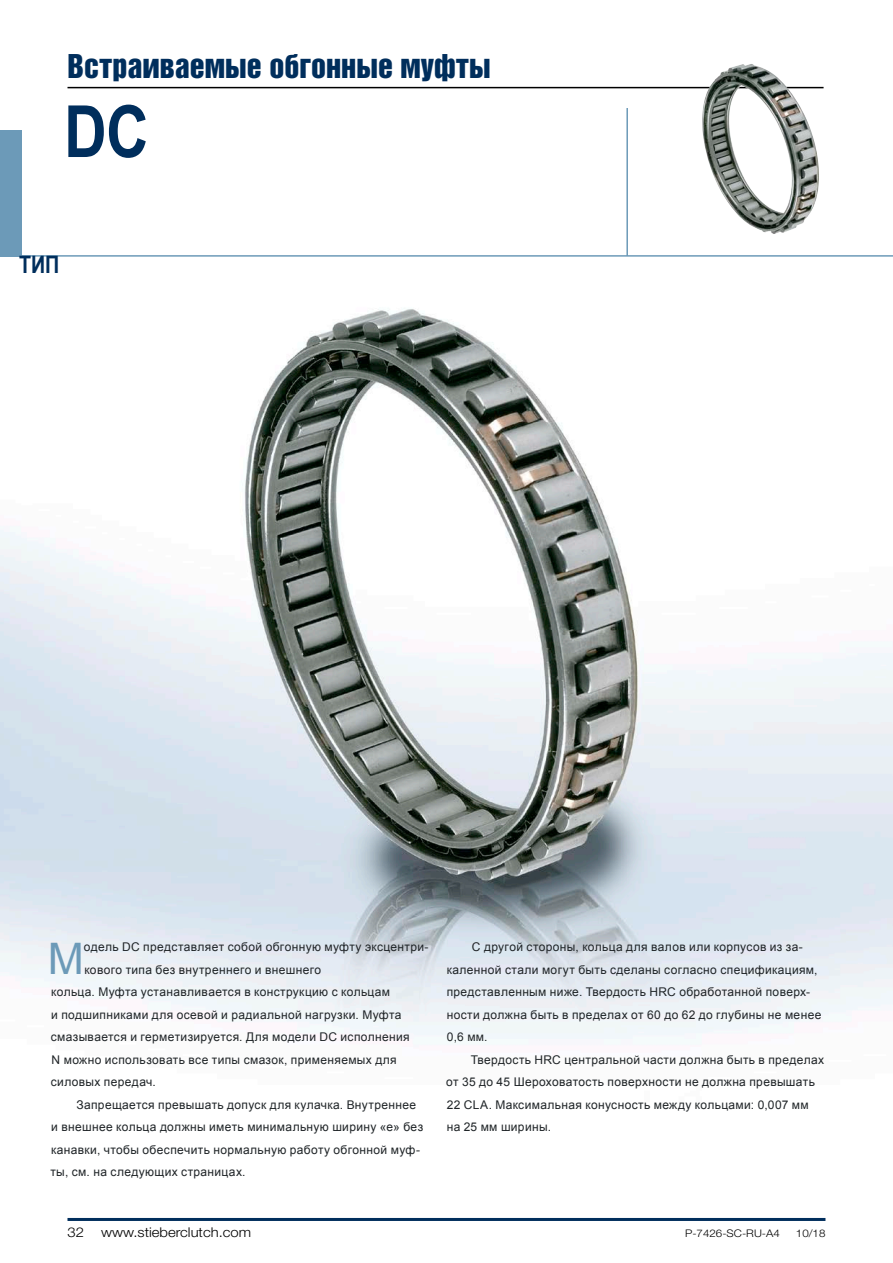
<style>
.page{position:relative;width:893px;height:1263px;background:#fff}
.page>*{position:absolute;margin:0;border:0;box-sizing:border-box;transform-origin:0 0}
.Headline_Big{font:700 72px "Arial Narrow";color:#002e5c}
.Fließtext_Initial{font:43.5px "Arial";color:#6c9ab8}
.t1{font:30px "Helvetica Inserat LT Std";color:#002e5c}
.Headline_Blau{font:700 24px "Arial Narrow";color:#002e5c}
.t2{font:300 13.5px "Helvetica Neue LT Std";color:#000;scale:1.1 1}
.Fließtext_Schwarz_Ei{font:12px/22.5px "Arial";letter-spacing:.03em;color:#1f2427}
.Fließtext_Initial-2{font:12px "Arial";letter-spacing:.03em;color:#1f2427}
.t3{font:300 10.5px "Helvetica Neue LT Std";color:#000;scale:1.1 1}
</style>
<div class="page">
<hr style="left:68px;top:87px;width:756px;height:1px;background:#000">
<img style="left:0;top:309px;width:893px;height:730px">
<hr style="left:626px;top:108px;width:2px;height:148px;background:#6c9ab8">
<hr style="left:0;top:255px;width:893px;height:2px;background:#6c9ab8">
<div style="left:0;top:130px;width:21px;height:126px;background:#6c9ab8"></div>
<img style="left:701px;top:64px;width:119px;height:170px">
<hr style="left:68px;top:1218px;width:757px;height:3px;background:#002e5c">
<p class="t1" style="left:68px;top:48px;width:425px">Встраиваемые обгонные муфты</p>
<p class="Headline_Big" style="left:64px;top:77px;width:86px">DC</p>
<p class="Headline_Blau" style="left:19px;top:247px;width:42px">ТИП</p>
<p class="Fließtext_Initial" style="left:48px;top:930px;width:38px">М</p>
<p class="Fließtext_Initial-2" style="left:84px;top:939px;width:346px">одель DC представляет собой обгонную муфту эксцентри-</p>
<p class="Fließtext_Initial-2" style="left:84px;top:961px;width:238px">кового типа без внутреннего и внешнего</p>
<p class="Fließtext_Initial-2" style="left:51px;top:984px;width:340px">кольца. Муфта устанавливается в конструкцию с кольцам</p>
<p class="Fließtext_Initial-2" style="left:51px;top:1006px;width:352px">и подшипниками для осевой и радиальной нагрузки. Муфта</p>
<p class="Fließtext_Initial-2" style="left:51px;top:1029px;width:360px">смазывается и герметизируется. Для модели DC исполнения</p>
<p class="Fließtext_Initial-2" style="left:52px;top:1051px;width:347px">N можно использовать все типы смазок, применяемых для</p>
<p class="Fließtext_Initial-2" style="left:51px;top:1074px;width:107px">силовых передач.</p>
<p class="Fließtext_Schwarz_Ei" style="left:51px;top:1093px;width:374px;text-indent:26px">Запрещается превышать допуск для кулачка. Внутреннее и внешнее кольца должны иметь минимальную ширину «е» без канавки, чтобы обеспечить нормальную работу обгонной муф&shy;ты, см. на следующих страницах.</p>
<p class="Fließtext_Schwarz_Ei" style="left:447px;top:936px;width:376px;text-indent:25px">С другой стороны, кольца для валов или корпусов из за&shy;каленной стали могут быть сделаны согласно спецификациям, представленным ниже. Твердость HRC обработанной поверх&shy;ности должна быть в пределах от 60 до 62 до глубины не менее 0,6 мм.</p>
<p class="Fließtext_Schwarz_Ei" style="left:446px;top:1048px;width:380px;text-indent:25px">Твердость HRС центральной части должна быть в пределах от 35 до 45 Шероховатость поверхности не должна превышать 22 CLA. Максимальная конусность между кольцами: 0,007 мм на 25 мм ширины.</p>
<p class="t2" style="left:68px;top:1223px;width:17px">32</p>
<p class="t2" style="left:101px;top:1223px;width:138px">www.stieberclutch.com</p>
<p class="t3" style="left:685px;top:1226px;width:88px">P-7426-SC-RU-A4</p>
<p class="t3" style="left:796px;top:1226px;width:28px">10/18</p>
</div>
